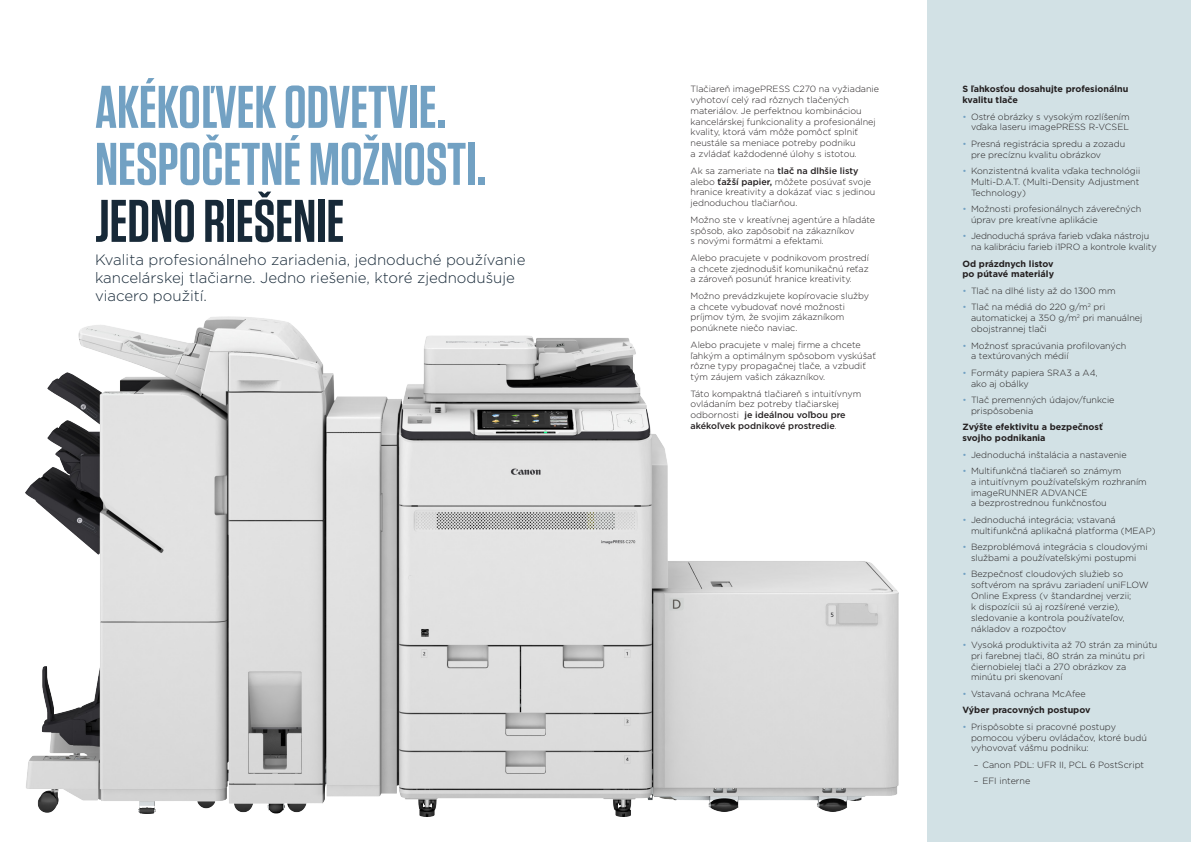
<style>
.page{position:relative;width:1191px;height:842px;background:#fff}
.page>*{position:absolute;margin:0;border:0;box-sizing:border-box;transform-origin:0 0}
.Page_TITLE_72pt{font:600 60px/57px "Tungsten";color:#72a1c3}
.STANDFIRST{font:300 15px/18px "Gotham";color:#172938}
.Body{font:300 9px/10.8px "Gotham";color:#231f20}
.Panel_head{font:700 9px/10.8px "Gotham";color:#231f20}
.s1{color:#172938}
.s2{font-weight:500}
.s3{color:#72a1c3}
</style>
<div class="page">
<div style="left:928px;top:0;width:263px;height:842px;background:#d2e1e5"></div>
<img style="left:26px;top:317px;width:872px;height:499px">
<p class="Page_TITLE_72pt" style="left:95px;top:80px;width:392px">AKÉKOĽVEK ODVETVIE.<br>NESPOČETNÉ MOŽNOSTI.<br><span class="s1">JEDNO RIEŠENIE</span></p>
<p class="STANDFIRST" style="left:95px;top:250px;width:432px">Kvalita profesionálneho zariadenia, jednoduché používanie kancelárskej tlačiarne. Jedno riešenie, ktoré zjednodušuje viacero použití.</p>
<p class="Body" style="left:690px;top:83px;width:190px">Tlačiareň imagePRESS C270 na vyžiadanie vyhotoví celý rad rôznych tlačených materiálov. Je perfektnou kombináciou kancelárskej funkcionality a profesionálnej kvality, ktorá vám môže pomôcť splniť neustále sa meniace potreby podniku<br>a zvládať každodenné úlohy s istotou.</p>
<p class="Body" style="left:690px;top:165px;width:186px">Ak sa zameriate na <span class="s2">tlač na dlhšie listy </span>alebo <span class="s2">ťažší papier,</span> môžete posúvať svoje hranice kreativity a dokázať viac s jedinou jednoduchou tlačiarňou.</p>
<p class="Body" style="left:690px;top:214px;width:186px">Možno ste v kreatívnej agentúre a hľadáte spôsob, ako zapôsobiť na zákazníkov<br>s novými formátmi a efektami.</p>
<p class="Body" style="left:690px;top:252px;width:180px;text-align:justify">Alebo pracujete v podnikovom prostredí a chcete zjednodušiť komunikačnú reťaz a zároveň posunúť hranice kreativity.</p>
<p class="Body" style="left:690px;top:290px;width:180px">Možno prevádzkujete kopírovacie služby a chcete vybudovať nové možnosti príjmov tým, že svojim zákazníkom ponúknete niečo naviac.</p>
<p class="Body" style="left:690px;top:339px;width:187px">Alebo pracujete v malej firme a chcete ľahkým a optimálnym spôsobom vyskúšať rôzne typy propagačnej tlače, a vzbudiť tým záujem vašich zákazníkov.</p>
<p class="Body" style="left:690px;top:388px;width:172px">Táto kompaktná tlačiareň s intuitívnym ovládaním bez potreby tlačiarskej odbornosti <span class="s2">je ideálnou voľbou pre akékoľvek podnikové prostredie</span>.</p>
<p class="Panel_head" style="left:962px;top:84px;width:167px">S ľahkosťou dosahujte profesionálnu kvalitu tlače</p>
<p class="Body" style="left:962px;top:111px;width:169px;text-align:right"><span class="s3">•</span> Ostré obrázky s vysokým rozlíšením vďaka laseru imagePRESS R-VCSEL</p>
<p class="Body" style="left:971px;top:138px;width:156px;text-indent:-9px"><span class="s3">•</span> Presná registrácia spredu a zozadu pre precíznu kvalitu obrázkov</p>
<p class="Body" style="left:971px;top:165px;width:171px;text-align:justify;text-indent:-9px"><span class="s3">•</span> Konzistentná kvalita vďaka technológii Multi-D.A.T. (Multi-Density Adjustment Technology)</p>
<p class="Body" style="left:971px;top:203px;width:172px;text-indent:-9px"><span class="s3">•</span> Možnosti profesionálnych záverečných úprav pre kreatívne aplikácie</p>
<p class="Body" style="left:971px;top:231px;width:187px;text-indent:-9px"><span class="s3">•</span> Jednoduchá správa farieb vďaka nástroju na kalibráciu farieb i1PRO a kontrole kvality</p>
<p class="Panel_head" style="left:962px;top:258px;width:93px">Od prázdnych listov po pútavé materiály</p>
<p class="Body" style="left:962px;top:285px;width:155px"><span class="s3">•</span> Tlač na dlhé listy až do 1300 mm</p>
<p class="Body" style="left:971px;top:302px;width:173px;text-indent:-9px"><span class="s3">•</span> Tlač na médiá do 220 g/m<sup>2</sup> pri automatickej a 350 g/m<sup>2</sup> pri manuálnej obojstrannej tlači</p>
<p class="Body" style="left:971px;top:340px;width:157px;text-indent:-9px"><span class="s3">•</span> Možnosť spracúvania profilovaných a textúrovaných médií</p>
<p class="Body" style="left:971px;top:367px;width:128px;text-indent:-9px"><span class="s3">•</span> Formáty papiera SRA3 a A4, ako aj obálky</p>
<p class="Body" style="left:971px;top:394px;width:145px;text-indent:-9px"><span class="s3">•</span> Tlač premenných údajov/funkcie prispôsobenia</p>
<p class="Panel_head" style="left:962px;top:422px;width:142px">Zvýšte efektivitu a bezpečnosť svojho podnikania</p>
<p class="Body" style="left:962px;top:449px;width:166px"><span class="s3">•</span> Jednoduchá inštalácia a nastavenie</p>
<p class="Body" style="left:971px;top:465px;width:177px;text-indent:-9px"><span class="s3">•</span> Multifunkčná tlačiareň so známym<br>a intuitívnym používateľským rozhraním imageRUNNER ADVANCE<br>a bezprostrednou funkčnosťou</p>
<p class="Body" style="left:971px;top:514px;width:186px;text-indent:-9px"><span class="s3">•</span> Jednoduchá integrácia; vstavaná multifunkčná aplikačná platforma (MEAP)</p>
<p class="Body" style="left:962px;top:541px;width:187px;text-align:center"><span class="s3">•</span> Bezproblémová integrácia s cloudovými službami a používateľskými postupmi</p>
<p class="Body" style="left:971px;top:569px;width:179px;text-indent:-9px"><span class="s3">•</span> Bezpečnosť cloudových služieb so softvérom na správu zariadení uniFLOW Online Express (v štandardnej verzii;<br>k dispozícii sú aj rozšírené verzie), sledovanie a kontrola používateľov, nákladov a rozpočtov</p>
<p class="Body" style="left:971px;top:639px;width:188px;text-indent:-9px"><span class="s3">•</span> Vysoká produktivita až 70 strán za minútu pri farebnej tlači, 80 strán za minútu pri čiernobielej tlači a 270 obrázkov za minútu pri skenovaní</p>
<p class="Body" style="left:962px;top:688px;width:125px"><span class="s3">•</span> Vstavaná ochrana McAfee</p>
<p class="Panel_head" style="left:962px;top:705px;width:129px">Výber pracovných postupov</p>
<p class="Body" style="left:971px;top:721px;width:177px;text-indent:-9px"><span class="s3">•</span> Prispôsobte si pracovné postupy pomocou výberu ovládačov, ktoré budú vyhovovať vášmu podniku:</p>
<p class="Body" style="left:973px;top:759px;width:172px">– Canon PDL: UFR II, PCL 6 PostScript</p>
<p class="Body" style="left:973px;top:775px;width:58px">– EFI interne</p>
</div>
